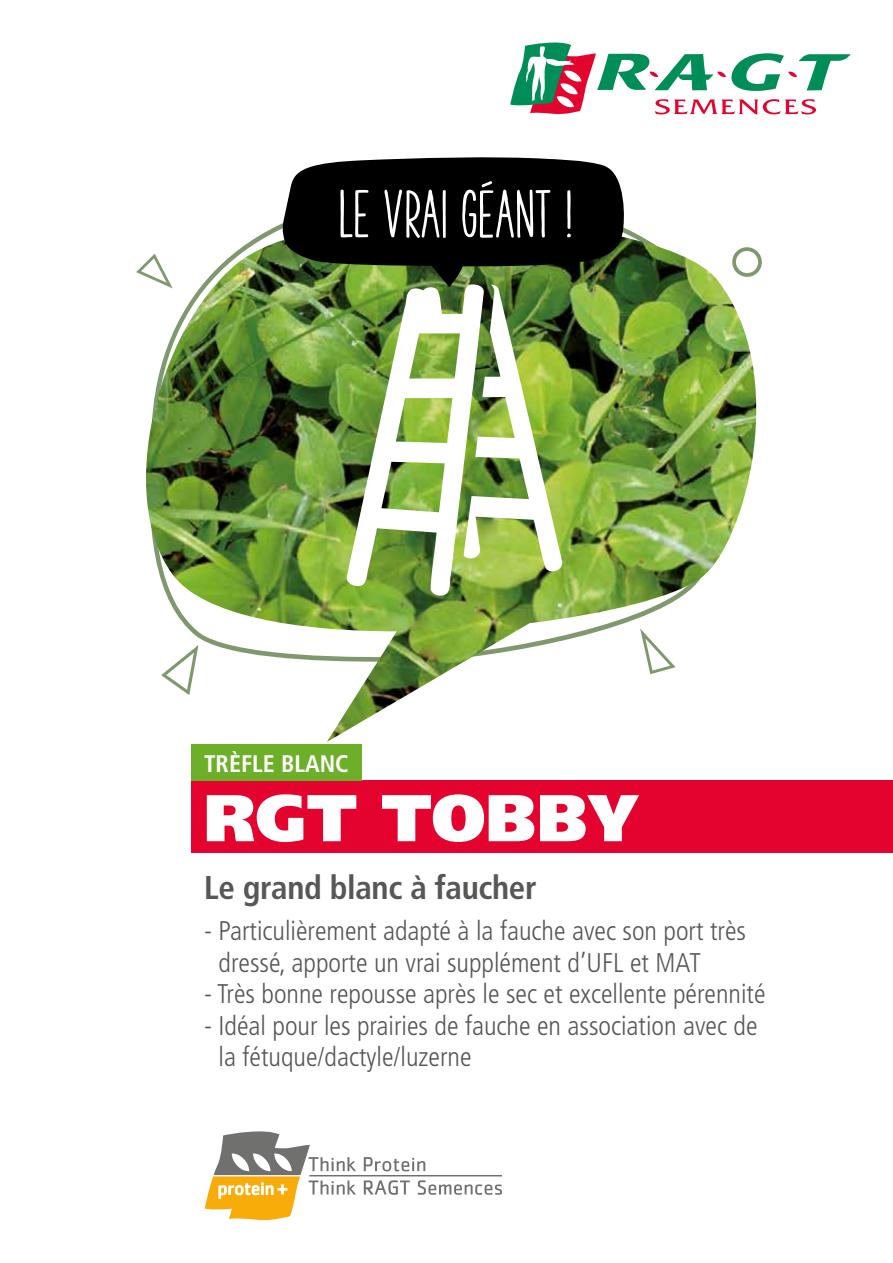
<style>
.page{position:relative;width:893px;height:1263px;background:#fff}
.page>*{position:absolute;margin:0;border:0;box-sizing:border-box;transform-origin:0 0}
.t1{font:900 66px "Frutiger LT Std";color:#fff}
.t2{font:900 63px "The Hand";color:#fff}
.t3{font:700 condensed 33px "Frutiger LT Std";letter-spacing:-.01em;color:#575756}
.t4{font:300 condensed 27px/31.5px "Frutiger LT Std";color:#575756}
.t5{font:700 condensed 24px "Frutiger LT Std";color:#fff}
</style>
<div class="page">
<svg style="left:510px;top:43px;width:340px;height:72px"></svg>
<img style="left:136px;top:223px;width:626px;height:519px">
<img style="left:344px;top:288px;width:220px;height:310px">
<div style="left:191px;top:780px;width:702px;height:73px;background:#e4032e"></div>
<div style="left:191px;top:744px;width:170px;height:36px;background:#6eaf29"></div>
<svg style="left:364px;top:1157px;width:61px;height:14px"></svg>
<hr style="left:309px;top:1175px;width:193px;height:1px;background:#70706f">
<svg style="left:205px;top:1131px;width:151px;height:89px"></svg>
<svg style="left:364px;top:1180px;width:46px;height:15px"></svg>
<svg style="left:418px;top:1180px;width:84px;height:15px"></svg>
<svg style="left:282px;top:157px;width:345px;height:131px;background:#1c2315"></svg>
<h2 class="t2" style="left:337px;top:178px;width:235px">LE VRAI GÉANT !</h2>
<p class="t5" style="left:204px;top:749px;width:146px">TRÈFLE BLANC</p>
<h1 class="t1" style="left:204px;top:778px;width:436px">RGT TOBBY</h1>
<p class="t3" style="left:204px;top:868px;width:334px">Le grand blanc à faucher</p>
<p class="t4" style="left:219px;top:915px;width:529px;text-indent:-14px">- Particulièrement adapté à la fauche avec son port très dressé, apporte un vrai supplément d’UFL et MAT</p>
<p class="t4" style="left:204px;top:978px;width:563px">- Très bonne repousse après le sec et excellente pérennité</p>
<p class="t4" style="left:219px;top:1010px;width:540px;text-indent:-14px">- Idéal pour les prairies de fauche en association avec de la fétuque/dactyle/luzerne</p>
</div>
